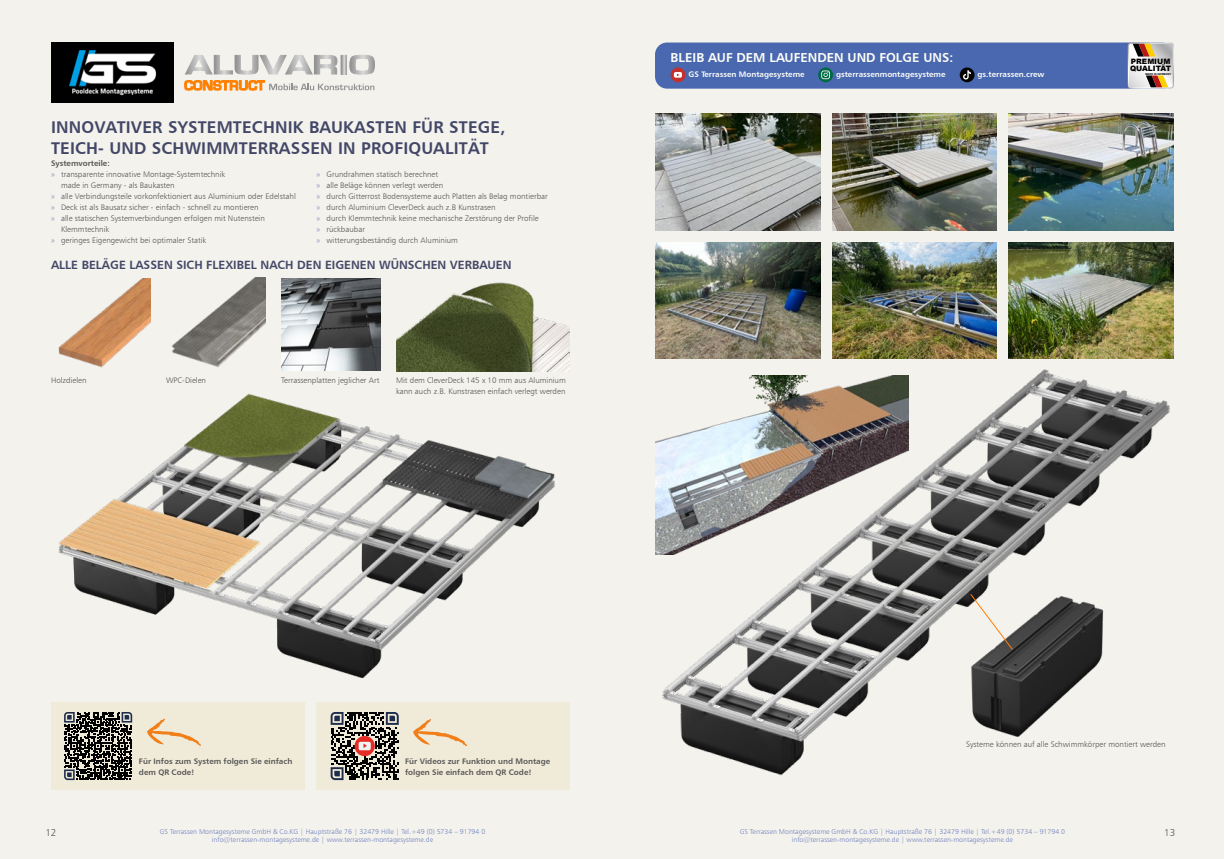
<style>
.page{position:relative;width:1225px;height:859px;background:#fff}
.page>*{position:absolute;margin:0;border:0;box-sizing:border-box;transform-origin:0 0}
.t1{font:17px/20.4px "Humanist 777 BT Bold B";letter-spacing:.01em;color:#424767}
.t2{font:13px "Humanist 777 BT Bold B";color:#fdfdf7}
.t3{font:12px "Humanist 777 BT Bold B";color:#424767}
.t4{font:10px "Humanist 777 BT Light B";color:#575756}
.t5{font:8px/11px "Humanist 777 BT Light B";color:#575756}
.t6{font:8px/11px "Humanist 777 BT Bold B";color:#575756}
.t7{font:8px "Humanist 777 BT Bold B";color:#fdfdf9}
.t8{font:900 7.4px/7.9px "Arial";color:#000}
.t9{font:7px/8.4px "Humanist 777 BT Light B";color:#7083c0;text-align:center}
.t10{font:700 2.7px "Arial";color:#000}
.s1{color:#7083c0}
</style>
<div class="page">
<div style="left:0;top:0;width:1224px;height:859px;background:#f4f2ed"></div>
<div style="left:655px;top:43px;width:519px;height:46px;background:#4968b0;border-radius:12px"></div>
<img style="left:51px;top:43px;width:122px;height:60px">
<svg style="left:670px;top:67px;width:15px;height:15px"></svg>
<svg style="left:674px;top:72px;width:8px;height:6px"></svg>
<svg style="left:818px;top:67px;width:15px;height:15px"></svg>
<svg style="left:821px;top:71px;width:9px;height:8px"></svg>
<svg style="left:959px;top:67px;width:15px;height:15px"></svg>
<svg style="left:963px;top:70px;width:8px;height:10px"></svg>
<img style="left:396px;top:282px;width:174px;height:89px">
<img style="left:58px;top:394px;width:497px;height:285px">
<img style="left:662px;top:369px;width:508px;height:407px">
<img style="left:58px;top:278px;width:92px;height:90px">
<img style="left:281px;top:278px;width:99px;height:93px">
<img style="left:172px;top:278px;width:93px;height:89px">
<img style="left:655px;top:376px;width:253px;height:179px">
<img style="left:966px;top:594px;width:177px;height:147px">
<img style="left:655px;top:114px;width:165px;height:116px">
<img style="left:832px;top:114px;width:165px;height:116px">
<img style="left:1009px;top:114px;width:165px;height:116px">
<img style="left:655px;top:242px;width:165px;height:117px">
<img style="left:832px;top:242px;width:165px;height:117px">
<img style="left:1009px;top:242px;width:165px;height:117px">
<svg style="left:184px;top:54px;width:191px;height:36px"></svg>
<svg style="left:969px;top:593px;width:44px;height:58px"></svg>
<div style="left:51px;top:702px;width:253px;height:87px;background:#f0ead9"></div>
<div style="left:316px;top:702px;width:254px;height:87px;background:#f0ead9"></div>
<svg style="left:331px;top:712px;width:68px;height:68px"></svg>
<svg style="left:64px;top:712px;width:68px;height:68px"></svg>
<svg style="left:147px;top:718px;width:54px;height:28px"></svg>
<svg style="left:413px;top:719px;width:54px;height:28px"></svg>
<svg style="left:1128px;top:43px;width:45px;height:45px"></svg>
<div style="left:1127px;top:43px;width:47px;height:46px;border:1px solid #fff;border-radius:3px"></div>
<svg style="left:1132px;top:44px;width:36px;height:43px;background:#d0bdab"></svg>
<h1 class="t1" style="left:51px;top:117px;width:456px">INNOVATIVER SYSTEMTECHNIK BAUKASTEN FÜR STEGE,<br>TEICH- UND SCHWIMMTERRASSEN IN PROFIQUALITÄT</h1>
<p class="t6" style="left:51px;top:158px;width:60px">Systemvorteile:</p>
<p class="t5" style="left:51px;top:169px;width:176px"><span class="s1">»</span> transparente innovative Montage-Systemtechnik</p>
<p class="t5" style="left:61px;top:180px;width:115px">made in Germany - als Baukasten</p>
<p class="t5" style="left:51px;top:191px;width:246px"><span class="s1">»</span> alle Verbindungsteile vorkonfektioniert aus Aluminium oder Edelstahl</p>
<p class="t5" style="left:51px;top:202px;width:209px"><span class="s1">»</span> Deck ist als Bausatz sicher - einfach - schnell zu montieren</p>
<p class="t5" style="left:51px;top:213px;width:215px"><span class="s1">»</span> alle statischen Systemverbindungen erfolgen mit Nutenstein</p>
<p class="t5" style="left:61px;top:224px;width:50px">Klemmtechnik</p>
<p class="t5" style="left:51px;top:235px;width:157px"><span class="s1">»</span> geringes Eigengewicht bei optimaler Statik</p>
<p class="t5" style="left:316px;top:169px;width:233px"><span class="s1">»</span> Grundrahmen statisch berechnet<br><span class="s1">»</span> alle Beläge können verlegt werden<br><span class="s1">»</span> durch Gitterrost Bodensysteme auch Platten als Belag montierbar <span class="s1">»</span> durch Aluminium CleverDeck auch z.B Kunstrasen<br><span class="s1">»</span> durch Klemmtechnik keine mechanische Zerstörung der Profile<br><span class="s1">»</span> rückbaubar<br><span class="s1">»</span> witterungsbeständig durch Aluminium</p>
<h3 class="t3" style="left:51px;top:258px;width:462px">ALLE BELÄGE LASSEN SICH FLEXIBEL NACH DEN EIGENEN WÜNSCHEN VERBAUEN</h3>
<p class="t5" style="left:51px;top:374px;width:37px">Holzdielen</p>
<p class="t5" style="left:166px;top:374px;width:42px">WPC-Dielen</p>
<p class="t5" style="left:281px;top:374px;width:100px">Terrassenplatten jeglicher Art</p>
<p class="t5" style="left:396px;top:374px;width:171px">Mit dem CleverDeck 145 x 10 mm aus Aluminium kann auch z.B. Kunstrasen einfach verlegt werden</p>
<h2 class="t2" style="left:670px;top:49px;width:284px">BLEIB AUF DEM LAUFENDEN UND FOLGE UNS:</h2>
<p class="t7" style="left:688px;top:69px;width:117px">GS Terrassen Montagesysteme</p>
<p class="t7" style="left:836px;top:69px;width:111px">gsterrassenmontagesysteme</p>
<p class="t7" style="left:977px;top:69px;width:68px">gs.terrassen.crew</p>
<p class="t8" style="left:1130px;top:57px;width:43px">PREMIUM<br>QUALITÄT</p>
<p class="t10" style="left:1145px;top:72px;width:27px">MADE IN GERMANY</p>
<p class="t6" style="left:139px;top:755px;width:155px">Für Infos zum System folgen Sie einfach dem QR Code!</p>
<p class="t6" style="left:405px;top:755px;width:147px">Für Videos zur Funktion und Montage folgen Sie einfach dem QR Code!</p>
<p class="t5" style="left:966px;top:739px;width:201px">Systeme können auf alle Schwimmkörper montiert werden</p>
<p class="t9" style="left:160px;top:827px;width:327px">GS Terrassen Montagesysteme GmbH &amp; Co.KG | Hauptstraße 76 | 32479 Hille | Tel.+49 (0) 5734 – 91794 0 info@terrassen-montagesysteme.de | www.terrassen-montagesysteme.de</p>
<p class="t9" style="left:739px;top:827px;width:327px">GS Terrassen Montagesysteme GmbH &amp; Co.KG | Hauptstraße 76 | 32479 Hille | Tel.+49 (0) 5734 – 91794 0 info@terrassen-montagesysteme.de | www.terrassen-montagesysteme.de</p>
<p class="t4" style="left:45px;top:826px;width:13px">12</p>
<p class="t4" style="left:1164px;top:826px;width:13px">13</p>
</div>
